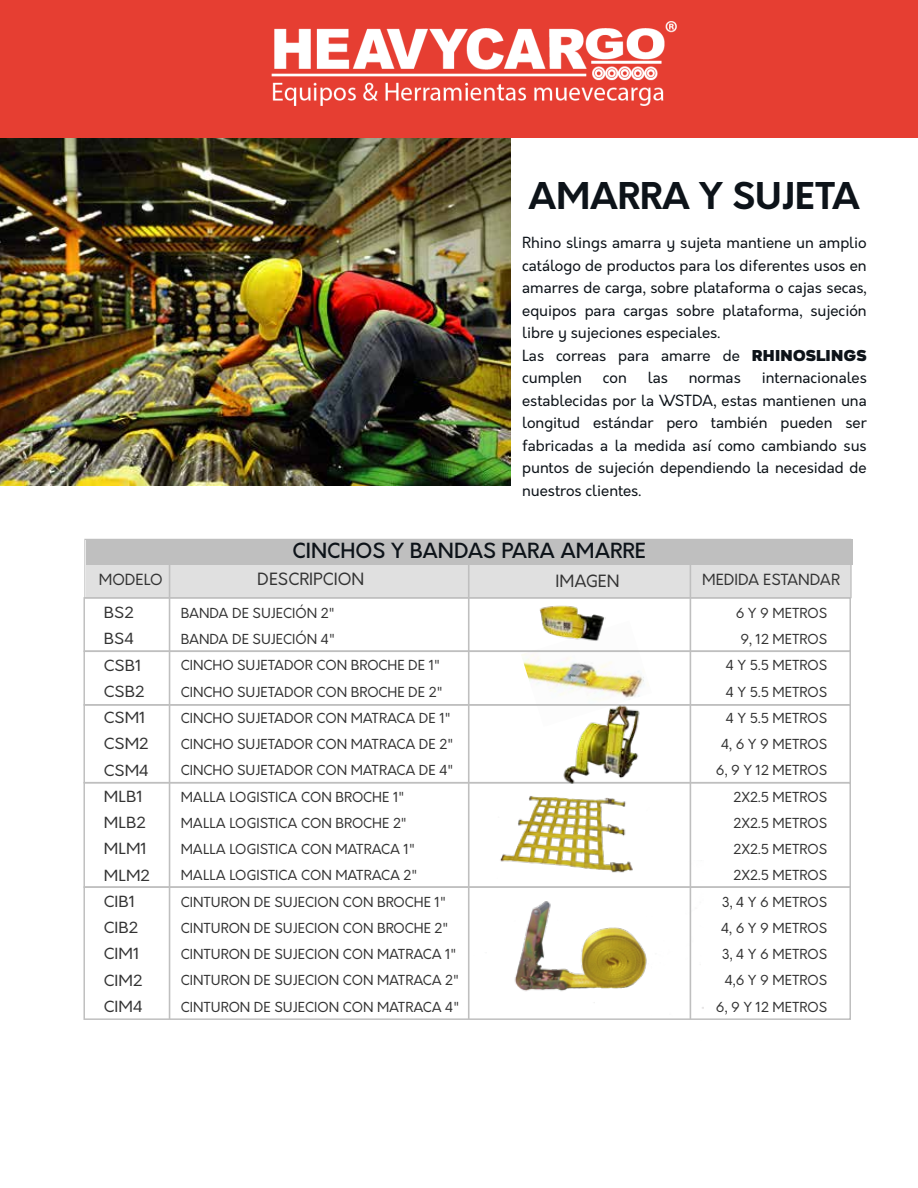
<style>
.page{position:relative;width:918px;height:1188px;background:#fff}
.page>*{position:absolute;margin:0;border:0;box-sizing:border-box;transform-origin:0 0}
.t1{font:700 36px "Orkney";color:#0d1319}
.t2{font:500 20.4px "Orkney";color:#0d1319}
.t3{font:16.5px "Orkney";color:#333}
.t4{font:15px/22.5px "Orkney";color:#0d1319}
.t5{font:15px/26.2px "Orkney";color:#333;scale:1.07 1}
.t6{font:15px "Orkney";color:#333}
.t7{font:13.5px/26.2px "Orkney";color:#333}
.s1{font-family:"Gretaros"}
</style>
<div class="page">
<img style="left:0;top:138px;width:510px;height:347px">
<img style="left:521px;top:654px;width:124px;height:45px">
<img style="left:500px;top:796px;width:126px;height:64px">
<div style="left:86px;top:565px;width:766px;height:33px;background:#e0e0e0"></div>
<div style="left:86px;top:539px;width:766px;height:26px;background:#bfbfbf"></div>
<div style="left:83px;top:597px;width:768px;height:55px;border:2px solid #bfbfbf"></div>
<div style="left:83px;top:651px;width:768px;height:55px;border:2px solid #bfbfbf"></div>
<div style="left:83px;top:704px;width:768px;height:79px;border:2px solid #bfbfbf"></div>
<div style="left:83px;top:886px;width:768px;height:134px;border:2px solid #bfbfbf"></div>
<div style="left:83px;top:782px;width:768px;height:106px;border:2px solid #bfbfbf"></div>
<div style="left:84px;top:539px;width:767px;height:59px;border:1px solid #bfbfbf"></div>
<hr style="left:169px;top:565px;width:1px;height:454px;background:#bfbfbf">
<hr style="left:468px;top:565px;width:2px;height:454px;background:#bfbfbf">
<hr style="left:690px;top:565px;width:1px;height:454px;background:#bfbfbf">
<img style="left:463px;top:860px;width:240px;height:160px">
<img style="left:539px;top:596px;width:67px;height:62px">
<img style="left:558px;top:699px;width:89px;height:86px">
<div style="left:0;top:0;width:918px;height:138px;background:#e63e32"></div>
<img style="left:271px;top:21px;width:406px;height:85px">
<h1 class="t1" style="left:529px;top:172px;width:333px">AMARRA Y SUJETA</h1>
<p class="t4" style="left:522px;top:232px;width:346px">Rhino slings amarra y sujeta mantiene un amplio catálogo de productos para los diferentes usos en amarres de carga, sobre plataforma o cajas secas, equipos para cargas sobre plataforma, sujeción libre y sujeciones especiales.<br>Las correas para amarre de <span class="s1">RHINOSLINGS </span>cumplen</p>
<p class="t4" style="left:522px;top:367px;width:346px;text-align:justify;text-indent:240px">internacionales establecidas por la WSTDA, estas mantienen una longitud estándar pero también pueden ser fabricadas a la medida así como cambiando sus puntos de sujeción dependiendo la necesidad de nuestros clientes.</p>
<p class="t4" style="left:603px;top:367px;width:25px">con</p>
<p class="t4" style="left:648px;top:367px;width:22px">las</p>
<p class="t4" style="left:689px;top:367px;width:53px">normas</p>
<h2 class="t2" style="left:293px;top:537px;width:355px">CINCHOS Y BANDAS PARA AMARRE</h2>
<p class="t6" style="left:99px;top:570px;width:65px">MODELO</p>
<p class="t3" style="left:257px;top:569px;width:109px">DESCRIPCION</p>
<p class="t3" style="left:555px;top:570px;width:66px">IMAGEN</p>
<p class="t6" style="left:702px;top:570px;width:139px">MEDIDA ESTANDAR</p>
<p class="t5" style="left:104px;top:600px;width:45px">BS2<br>BS4<br>CSB1<br>CSB2<br>CSM1<br>CSM2<br>CSM4<br>MLB1<br>MLB2<br>MLM1<br>MLM2<br>CIB1<br>CIB2<br>CIM1<br>CIM2<br>CIM4</p>
<p class="t7" style="left:181px;top:600px;width:280px">BANDA DE SUJECIÓN 2"<br>BANDA DE SUJECIÓN 4"<br>CINCHO SUJETADOR CON BROCHE DE 1"<br>CINCHO SUJETADOR CON BROCHE DE 2"<br>CINCHO SUJETADOR CON MATRACA DE 1"<br>CINCHO SUJETADOR CON MATRACA DE 2"<br>CINCHO SUJETADOR CON MATRACA DE 4"<br>MALLA LOGISTICA CON BROCHE 1"<br>MALLA LOGISTICA CON BROCHE 2"<br>MALLA LOGISTICA CON MATRACA 1"<br>MALLA LOGISTICA CON MATRACA 2"<br>CINTURON DE SUJECION CON BROCHE 1"<br>CINTURON DE SUJECION CON BROCHE 2"<br>CINTURON DE SUJECION CON MATRACA 1"<br>CINTURON DE SUJECION CON MATRACA 2"<br>CINTURON DE SUJECION CON MATRACA 4"</p>
<p class="t7" style="left:716px;top:600px;width:113px;text-align:right">6 Y 9 METROS<br>9, 12 METROS<br>4 Y 5.5 METROS<br>4 Y 5.5 METROS<br>4 Y 5.5 METROS<br>4, 6 Y 9 METROS<br>6, 9 Y 12 METROS<br>2X2.5 METROS<br>2X2.5 METROS<br>2X2.5 METROS<br>2X2.5 METROS<br>3, 4 Y 6 METROS<br>4, 6 Y 9 METROS<br>3, 4 Y 6 METROS<br>4,6 Y 9 METROS<br>6, 9 Y 12 METROS</p>
</div>
